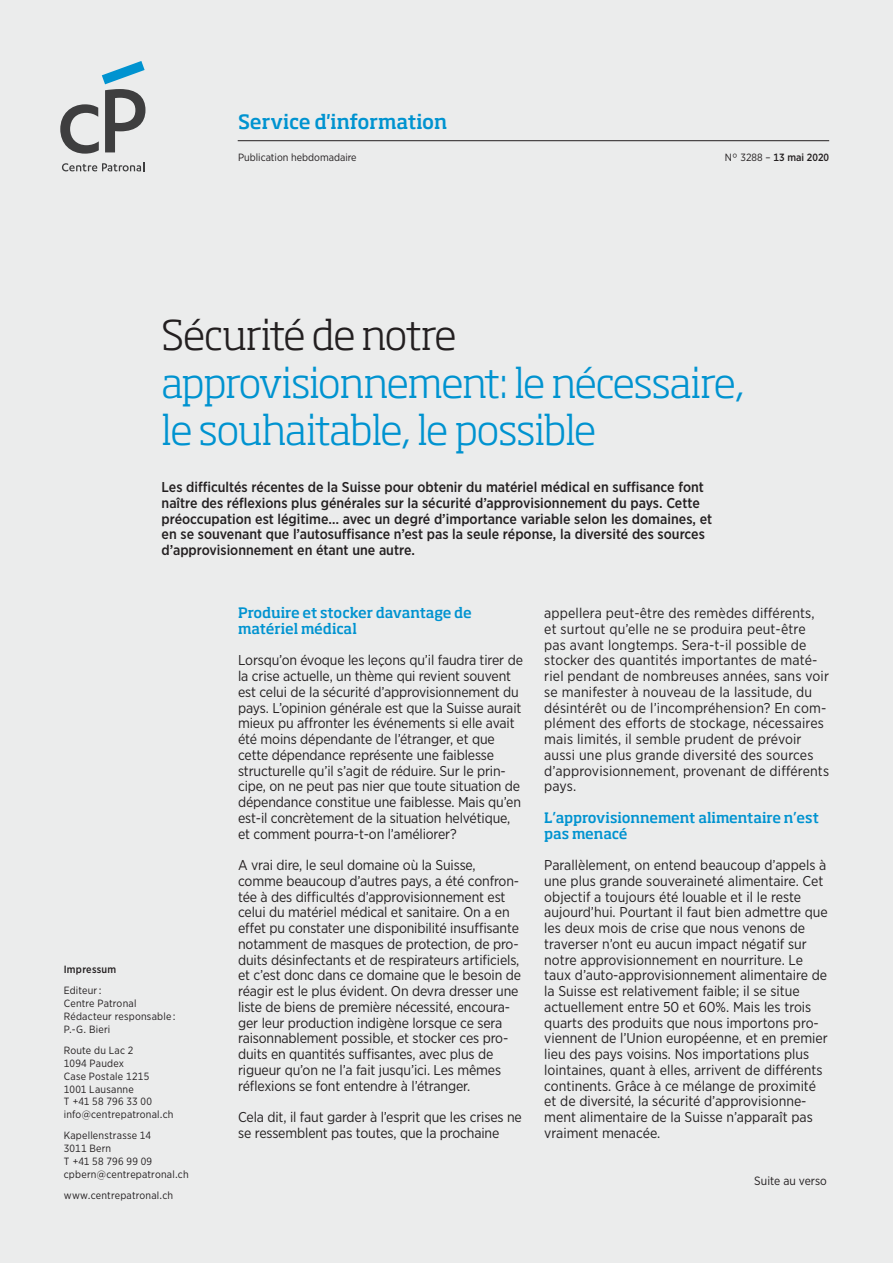
<style>
.page{position:relative;width:893px;height:1263px;background:#ebecec}
.page>*{position:absolute;margin:0;border:0;box-sizing:border-box;transform-origin:0 0}
.Grand_titre{font:300 40.5px/47.2px "Soho Std";letter-spacing:-.025em;color:#0093d0}
.t1{font:500 19.5px "Soho Std";letter-spacing:-.01em;color:#0093d0}
.Texte_courant{font:14.25px/15.8px "Gotham Narrow";letter-spacing:-.01em;color:#231f20}
.Texte_courant-2{font:14.25px/15.8px "Gotham Narrow";letter-spacing:.01em;color:#231f20}
.Chapeau{font:500 14.25px/15.8px "Gotham Narrow";color:#231f20}
.Titre_texte_courant{font:500 14.25px/15.8px "Soho Std";letter-spacing:-.01em;color:#0093d0}
.Texte_Bitte_wenden{font:12px "Gotham Narrow";color:#231f20}
.t2{font:10.5px/12.9px "Gotham Narrow";letter-spacing:.02em;color:#231f20}
.t3{font:10.5px "Gotham Narrow";color:#231f20}
.En-tête_infos{font:500 10.5px "Gotham Narrow";color:#231f20}
.En-tête_infos-2{font:500 10.5px "Gotham Narrow";letter-spacing:.02em;color:#231f20}
.s1{font-weight:400}
.s2{color:#231f20}
</style>
<div class="page">
<svg style="left:62px;top:162px;width:82px;height:9px"></svg>
<svg style="left:60px;top:61px;width:85px;height:93px"></svg>
<hr style="left:238px;top:140px;width:591px;height:1px;background:#231f20">
<h2 class="t1" style="left:238px;top:110px;width:211px">Service d'information</h2>
<p class="t3" style="left:238px;top:151px;width:120px">Publication hebdomadaire</p>
<p class="En-tête_infos" style="left:725px;top:151px;width:106px"><span class="s1">N° 3288 –</span> 13 mai 2020</p>
<p class="Grand_titre" style="left:162px;top:311px;width:584px"><span class="s2">Sécurité de notre </span>approvisionnement: le nécessaire, le souhaitable, le possible</p>
<p class="Chapeau" style="left:162px;top:479px;width:552px">Les difficultés récentes de la Suisse pour obtenir du matériel médical en suffisance font naître des réflexions plus générales sur la sécurité d’approvisionnement du pays. Cette préoccupation est légitime… avec un degré d’importance variable selon les domaines, et en se souvenant que l’autosuffisance n’est pas la seule réponse, la diversité des sources d’approvisionnement en étant une autre.</p>
<p class="En-tête_infos-2" style="left:64px;top:963px;width:54px">Impressum</p>
<p class="t2" style="left:64px;top:984px;width:113px">Editeur:<br>Centre Patronal<br>Rédacteur responsable :<br>P.-G. Bieri</p>
<p class="t2" style="left:64px;top:1043px;width:111px">Route du Lac 2<br>1094 Paudex<br>Case Postale 1215<br>1001 Lausanne<br>T +41 58 796 33 00 info@centrepatronal.ch</p>
<p class="t2" style="left:64px;top:1129px;width:126px">Kapellenstrasse 14<br>3011 Bern<br>T +41 58 796 99 09 cpbern@centrepatronal.ch</p>
<p class="t2" style="left:64px;top:1189px;width:111px">www.centrepatronal.ch</p>
<p class="Titre_texte_courant" style="left:238px;top:605px;width:235px">Produire et stocker davantage de matériel médical</p>
<p class="Texte_courant" style="left:238px;top:652px;width:286px">Lorsqu’on évoque les leçons qu’il faudra tirer de la crise actuelle, un thème qui revient souvent est celui de la sécurité d’approvisionnement du pays. L’opinion générale est que la Suisse aurait mieux pu affronter les événements si elle avait été moins dépendante de l’étranger, et que cette dépendance représente une faiblesse structurelle qu’il s’agit de réduire. Sur le prin&shy;cipe, on ne peut pas nier que toute situation de dépendance constitue une faiblesse. Mais qu’en est-il concrètement de la situation helvétique, et comment pourra-t-on l’améliorer?</p>
<p class="Texte_courant" style="left:238px;top:857px;width:284px">A vrai dire, le seul domaine où la Suisse, comme beaucoup d’autres pays, a été confron&shy;tée à des difficultés d’approvisionnement est celui du matériel médical et sanitaire. On a en effet pu constater une disponibilité insuffisante notamment de masques de protection, de pro&shy;duits désinfectants et de respirateurs artificiels, et c’est donc dans ce domaine que le besoin de réagir est le plus évident. On devra dresser une liste de biens de première nécessité, encoura&shy;ger leur production indigène lorsque ce sera raisonnablement possible, et stocker ces pro&shy;duits en quantités suffisantes, avec plus de rigueur qu’on ne l’a fait jusqu’ici. Les mêmes réflexions se font entendre à l’étranger.</p>
<p class="Texte_courant" style="left:238px;top:1109px;width:285px">Cela dit, il faut garder à l’esprit que les crises ne se ressemblent pas toutes, que la prochaine</p>
<p class="Texte_courant-2" style="left:544px;top:605px;width:286px">appellera peut-être des remèdes différents, et surtout qu’elle ne se produira peut-être pas avant longtemps. Sera-t-il possible de stocker des quantités importantes de maté&shy;riel pendant de nombreuses années, sans voir se manifester à nouveau de la lassitude, du désintérêt ou de l’incompréhension? En com&shy;plément des efforts de stockage, nécessaires mais limités, il semble prudent de prévoir aussi une plus grande diversité des sources d’approvisionnement, provenant de différents pays.</p>
<p class="Titre_texte_courant" style="left:544px;top:809px;width:276px">L’approvisionnement alimentaire n’est pas menacé</p>
<p class="Texte_courant" style="left:544px;top:857px;width:285px">Parallèlement, on entend beaucoup d’appels à une plus grande souveraineté alimentaire. Cet objectif a toujours été louable et il le reste aujourd’hui. Pourtant il faut bien admettre que les deux mois de crise que nous venons de traverser n’ont eu aucun impact négatif sur notre approvisionnement en nourriture. Le taux d’auto-approvisionnement alimentaire de la Suisse est relativement faible; il se situe actuellement entre 50 et 60%. Mais les trois quarts des produits que nous importons pro&shy;viennent de l’Union européenne, et en premier lieu des pays voisins. Nos importations plus lointaines, quant à elles, arrivent de différents continents. Grâce à ce mélange de proximité et de diversité, la sécurité d’approvisionne&shy;ment alimentaire de la Suisse n’apparaît pas vraiment menacée.</p>
<p class="Texte_Bitte_wenden" style="left:754px;top:1173px;width:74px">Suite au verso</p>
</div>
